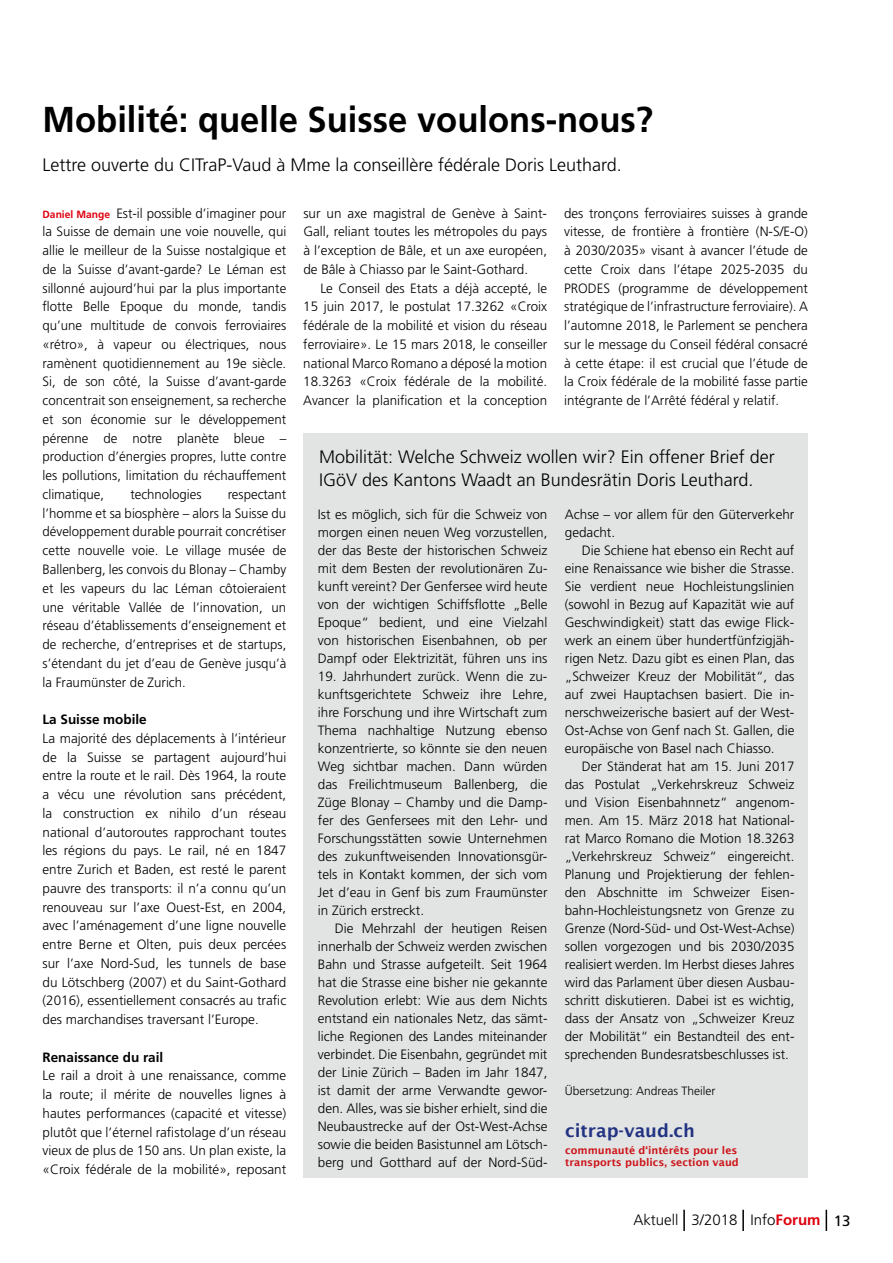
<style>
.page{position:relative;width:893px;height:1263px;background:#fff}
.page>*{position:absolute;margin:0;border:0;box-sizing:border-box;transform-origin:0 0}
.t1{font:700 36px "Frutiger";color:#000;scale:.96 1}
.t2{font:300 18px/23.2px "Frutiger";color:#000}
.t3{font:600 18px "Lucida Sans";color:#223382}
.t4{font:300 15px "Frutiger";color:#000}
.t5{font:300 13.5px/18.8px "Frutiger";color:#000;text-align:justify}
.t6{font:700 13.5px "Frutiger";color:#000}
.t7{font:300 12px "Frutiger";color:#000}
.t8{font:600 10.5px/12.6px "Lucida Sans";color:#cc1216}
.s1{font-weight:700;font-size:10.5px;color:#df000e}
.s2{font-weight:700;color:#df000e}
.s3{font-weight:400}
</style>
<div class="page">
<div style="left:303px;top:434px;width:505px;height:744px;background:#e2e3e3"></div>
<hr style="left:683px;top:1210px;width:2px;height:21px;background:#000">
<hr style="left:742px;top:1210px;width:2px;height:21px;background:#000">
<svg style="left:826px;top:1210px;width:1px;height:21px"></svg>
<h1 class="t1" style="left:43px;top:98px;width:638px">Mobilité: quelle Suisse voulons-nous?</h1>
<h2 class="t2" style="left:43px;top:153px;width:577px">Lettre ouverte du CITraP-Vaud à Mme la conseillère fédérale Doris Leuthard.</h2>
<p class="t5" style="left:43px;top:204px;width:245px;text-align:left"><span class="s1">Daniel Mange</span> Est-il possible d’imaginer pour la Suisse de demain une voie nouvelle, qui allie le meilleur de la Suisse nostalgique et de la Suisse d’avant-garde? Le Léman est sillonné aujourd’hui par la plus importante flotte Belle Epoque du monde, tandis qu’une multitude de convois ferroviaires «rétro», à vapeur ou électriques, nous ramènent quotidiennement au 19e siècle.<br>Si, de son côté, la Suisse d’avant-garde concentrait son enseignement, sa recherche et son économie sur le développement pérenne de notre planète bleue – production d’énergies propres, lutte contre les pollutions, limitation du réchauffement climatique,</p>
<p class="t5" style="left:564px;top:204px;width:245px">des tronçons ferroviaires suisses à grande vitesse, de frontière à frontière (N-S/E-O) à 2030/2035» visant à avancer l’étude de cette Croix dans l’étape 2025-2035 du PRODES (programme de développement stratégique de l’infrastructure ferroviaire). A l’automne 2018, le Parlement se penchera sur le message du Conseil fédéral consacré à cette étape: il est crucial que l’étude de la Croix fédérale de la mobilité fasse partie intégrante de l’Arrêté fédéral y relatif.</p>
<p class="t5" style="left:303px;top:204px;width:245px">sur un axe magistral de Genève à Saint-Gall, reliant toutes les métropoles du pays à l’exception de Bâle, et un axe européen, de Bâle à Chiasso par le Saint-Gothard.</p>
<p class="t5" style="left:303px;top:279px;width:245px;text-align:left;text-indent:17px">Le Conseil des Etats a déjà accepté, le 15 juin 2017, le postulat 17.3262 «Croix fédérale de la mobilité et vision du réseau ferroviaire». Le 15 mars 2018, le conseiller national Marco Romano a déposé la motion 18.3263 «Croix fédérale de la mobilité.<br>Avancer la planification et la conception</p>
<h2 class="t2" style="left:319px;top:445px;width:457px">Mobilität: Welche Schweiz wollen wir? Ein offener Brief der<br>IGöV des Kantons Waadt an Bundesrätin Doris Leuthard.</h2>
<p class="t5" style="left:318px;top:505px;width:231px;line-height:18px">Ist es möglich, sich für die Schweiz von morgen einen neuen Weg vorzustellen, der das Beste der historischen Schweiz mit dem Besten der revolutionären Zu&shy;kunft vereint? Der Genfersee wird heute von der wichtigen Schiffsflotte „Belle Epoque“ bedient, und eine Vielzahl von historischen Eisenbahnen, ob per Dampf oder Elektrizität, führen uns ins</p>
<p class="t5" style="left:318px;top:667px;width:231px;line-height:18px">19. Jahrhundert zurück. Wenn die zu&shy;kunftsgerichtete Schweiz ihre Lehre, ihre Forschung und ihre Wirtschaft zum Thema nachhaltige Nutzung ebenso konzentrierte, so könnte sie den neuen Weg sichtbar machen. Dann würden das Freilichtmuseum Ballenberg, die Züge Blonay – Chamby und die Damp&shy;fer des Genfersees mit den Lehr- und Forschungsstätten sowie Unternehmen des zukunftweisenden Innovationsgür&shy;tels in Kontakt kommen, der sich vom Jet d’eau in Genf bis zum Fraumünster in Zürich erstreckt.</p>
<p class="t5" style="left:318px;top:919px;width:231px;line-height:18px;text-indent:17px">Die Mehrzahl der heutigen Reisen innerhalb der Schweiz werden zwischen Bahn und Strasse aufgeteilt. Seit 1964 hat die Strasse eine bisher nie gekannte Revolution erlebt: Wie aus dem Nichts entstand ein nationales Netz, das sämt&shy;liche Regionen des Landes miteinander verbindet. Die Eisenbahn, gegründet mit der Linie Zürich – Baden im Jahr 1847, ist damit der arme Verwandte gewor&shy;den. Alles, was sie bisher erhielt, sind die Neubaustrecke auf der Ost-West-Achse sowie die beiden Basistunnel am Lötsch&shy;berg und Gotthard auf der Nord-Süd-</p>
<p class="t5" style="left:130px;top:485px;width:73px">technologies</p>
<p class="t5" style="left:43px;top:485px;width:245px;text-indent:185px">respectant l’homme et sa biosphère – alors la Suisse du développement durable pourrait concrétiser cette nouvelle voie. Le village musée de Ballenberg, les convois du Blonay – Chamby et les vapeurs du lac Léman côtoieraient une véritable Vallée de l’innovation, un réseau d’établissements d’enseignement et de recherche, d’entreprises et de startups, s’étendant du jet d’eau de Genève jusqu’à la Fraumünster de Zurich.</p>
<p class="t6" style="left:43px;top:711px;width:106px">La Suisse mobile</p>
<p class="t5" style="left:43px;top:729px;width:245px">La majorité des déplacements à l’intérieur de la Suisse se partagent aujourd’hui entre la route et le rail. Dès 1964, la route a vécu une révolution sans précédent, la construction ex nihilo d’un réseau national d’autoroutes rapprochant toutes les régions du pays. Le rail, né en 1847 entre Zurich et Baden, est resté le parent pauvre des transports: il n’a connu qu’un renouveau sur l’axe Ouest-Est, en 2004, avec l’aménagement d’une ligne nouvelle entre Berne et Olten, puis deux percées sur l’axe Nord-Sud, les tunnels de base du Lötschberg (2007) et du Saint-Gothard (2016), essentiellement consacrés au trafic des marchandises traversant l’Europe.</p>
<p class="t6" style="left:43px;top:1049px;width:122px">Renaissance du rail</p>
<p class="t5" style="left:43px;top:1066px;width:245px">Le rail a droit à une renaissance, comme la route; il mérite de nouvelles lignes à hautes performances (capacité et vitesse) plutôt que l’éternel rafistolage d’un réseau vieux de plus de 150 ans. Un plan existe, la «Croix fédérale de la mobilité», reposant</p>
<p class="t5" style="left:565px;top:505px;width:231px;line-height:18px">Achse – vor allem für den Güterverkehr gedacht.</p>
<p class="t5" style="left:565px;top:541px;width:231px;line-height:18px;text-align:left;text-indent:17px">Die Schiene hat ebenso ein Recht auf eine Renaissance wie bisher die Strasse.<br>Sie verdient neue Hochleistungslinien (sowohl in Bezug auf Kapazität wie auf Geschwindigkeit) statt das ewige Flick&shy;werk an einem über hundertfünfzigjäh&shy;rigen Netz. Dazu gibt es einen Plan, das „Schweizer Kreuz der Mobilität“, das auf zwei Hauptachsen basiert. Die in&shy;nerschweizerische basiert auf der West-Ost-Achse von Genf nach St. Gallen, die europäische von Basel nach Chiasso.</p>
<p class="t5" style="left:565px;top:757px;width:231px;line-height:18px;text-align:left;text-indent:17px">Der Ständerat hat am 15. Juni 2017 das Postulat „Verkehrskreuz Schweiz und Vision Eisenbahnnetz“ angenom&shy;men. Am 15. März 2018 hat National&shy;rat Marco Romano die Motion 18.3263 „Verkehrskreuz Schweiz“ eingereicht.<br>Planung und Projektierung der fehlen&shy;den Abschnitte im Schweizer Eisen&shy;bahn-Hochleistungsnetz von Grenze zu Grenze (Nord-Süd- und Ost-West-Achse) sollen vorgezogen und bis 2030/2035 realisiert werden. Im Herbst dieses Jahres wird das Parlament über diesen Ausbau&shy;schritt diskutieren. Dabei ist es wichtig, dass der Ansatz von „Schweizer Kreuz der Mobilität“ ein Bestandteil des ent&shy;sprechenden Bundesratsbeschlusses ist.</p>
<p class="t7" style="left:565px;top:1084px;width:152px">Übersetzung: Andreas Theiler</p>
<h2 class="t3" style="left:565px;top:1120px;width:131px">citrap-vaud.ch</h2>
<p class="t8" style="left:565px;top:1144px;width:175px">communauté d‘intérêts pour les transports publics, section vaud</p>
<p class="t4" style="left:633px;top:1211px;width:219px">Aktuell 3/2018 Info<span class="s2">Forum</span> <span class="s3">13</span></p>
</div>
